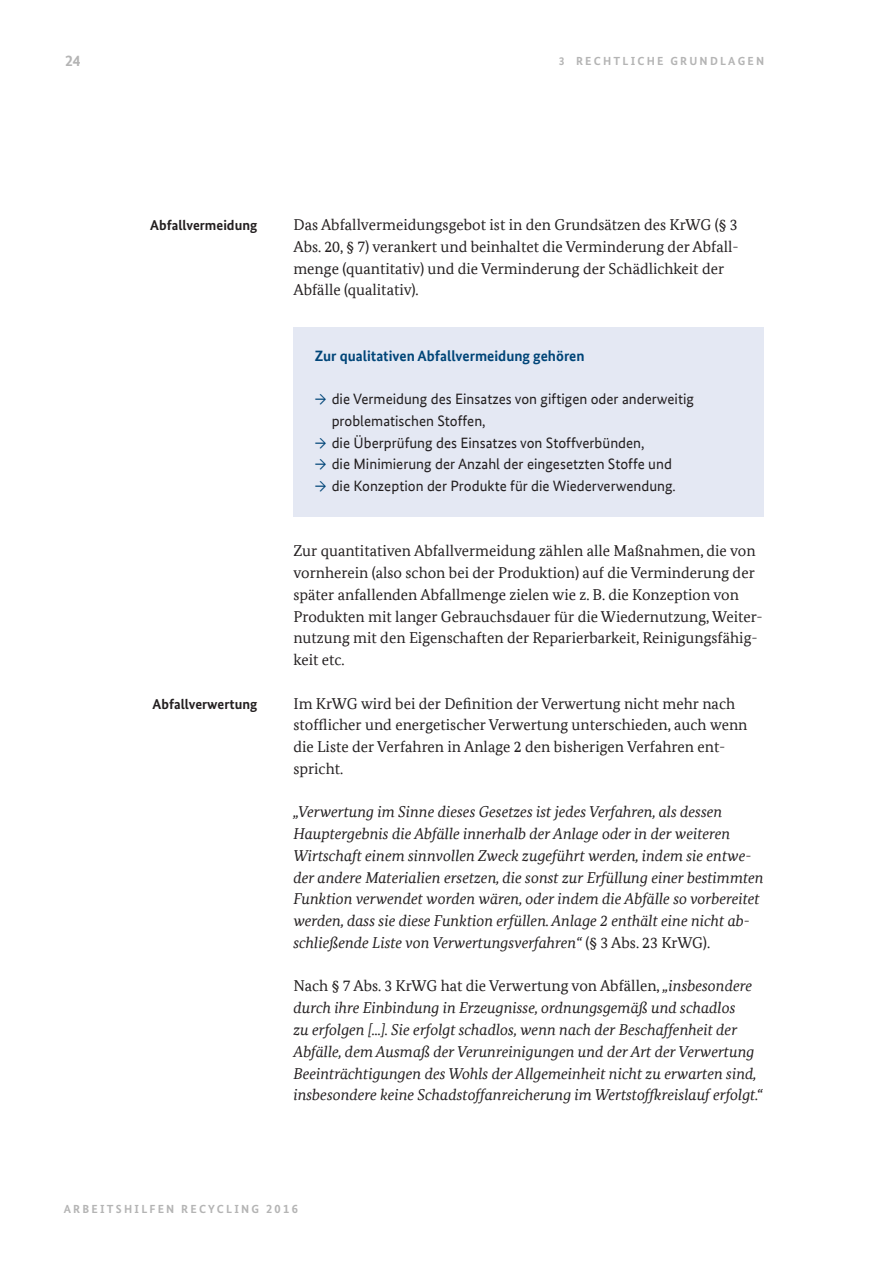
<style>
.page{position:relative;width:893px;height:1263px;background:#fff}
.page>*{position:absolute;margin:0;border:0;box-sizing:border-box;transform-origin:0 0}
.Artikel{font:italic 15.75px/21.8px "Bundes Serif Office";color:#231f20}
.Artikel-2{font:15.75px/21.8px "Bundes Serif Office";color:#231f20}
.t1{font:700 15.75px "Bundes Sans";color:#b4b4b4}
.t2{font:15px/21.8px "Bundes Sans Office";color:#231f20}
.Text_in_Infobox{font:700 15px "Bundes Sans Office";color:#004578}
.Mariginalie{font:700 14.25px "Bundes Sans";color:#231f20}
.t3{font:700 11.7px "Bundes Sans";letter-spacing:.19em;color:#b4b4b4}
.s1{color:#004578}
.s2{font-style:normal}
.s3{font-size:12.45px}
</style>
<div class="page">
<div style="left:293px;top:327px;width:471px;height:190px;background:#e4e8f3"></div>
<p class="t1" style="left:65px;top:51px;width:17px">24</p>
<p class="t3" style="left:559px;top:53px;width:207px">3 RECHTLICHE GRUNDLAGEN</p>
<p class="Mariginalie" style="left:150px;top:216px;width:108px">Abfallvermeidung</p>
<p class="Mariginalie" style="left:153px;top:695px;width:106px">Abfallverwertung</p>
<p class="Artikel-2" style="left:293px;top:214px;width:447px">Das Abfallvermeidungsgebot ist in den Grundsätzen des KrWG (§ 3<br>Abs. 20, § 7) verankert und beinhaltet die Verminderung der Abfall&shy;menge (quantitativ) und die Verminderung der Schädlichkeit der Abfälle (qualitativ).</p>
<p class="Text_in_Infobox" style="left:315px;top:347px;width:271px">Zur qualitativen Abfallvermeidung gehören</p>
<p class="t2" style="left:332px;top:388px;width:364px;text-indent:-17px"><span class="s1">→</span> die Vermeidung des Einsatzes von giftigen oder anderweitig problematischen Stoffen,</p>
<p class="t2" style="left:315px;top:432px;width:331px"><span class="s1">→</span> die Überprüfung des Einsatzes von Stoffverbünden,</p>
<p class="t2" style="left:315px;top:453px;width:359px"><span class="s1">→</span> die Minimierung der Anzahl der eingesetzten Stoffe und</p>
<p class="t2" style="left:315px;top:475px;width:363px"><span class="s1">→</span> die Konzeption der Produkte für die Wiederverwendung.</p>
<p class="Artikel-2" style="left:293px;top:540px;width:471px">Zur quantitativen Abfallvermeidung zählen alle Maßnahmen, die von vornherein (also schon bei der Produktion) auf die Verminderung der später anfallenden Abfallmenge zielen wie z. B. die Konzeption von Produkten mit langer Gebrauchsdauer für die Wiedernutzung, Weiter&shy;nutzung mit den Eigenschaften der Reparierbarkeit, Reinigungsfähig&shy;keit etc.</p>
<p class="Artikel-2" style="left:293px;top:692px;width:456px">Im KrWG wird bei der Definition der Verwertung nicht mehr nach stofflicher und energetischer Verwertung unterschieden, auch wenn die Liste der Verfahren in Anlage 2 den bisherigen Verfahren ent&shy;spricht.</p>
<p class="Artikel" style="left:293px;top:801px;width:472px">„Verwertung im Sinne dieses Gesetzes ist jedes Verfahren, als dessen Hauptergebnis die Abfälle innerhalb der Anlage oder in der weiteren Wirtschaft einem sinnvollen Zweck zugeführt werden, indem sie entwe&shy;der andere Materialien ersetzen, die sonst zur Erfüllung einer bestimmten Funktion verwendet worden wären, oder indem die Abfälle so vorbereitet werden, dass sie diese Funktion erfüllen. Anlage 2 enthält eine nicht ab&shy;schließende Liste von Verwertungsverfahren“ <span class="s2">(§ 3 Abs. 23 KrWG).</span></p>
<p class="Artikel" style="left:293px;top:975px;width:471px"><span class="s2">Nach § 7 Abs. 3 KrWG hat die Verwertung von Abfällen,</span> „insbesondere durch ihre Einbindung in Erzeugnisse, ordnungsgemäß und schadlos<br>zu erfolgen [...]. Sie erfolgt schadlos, wenn nach der Beschaffenheit der Abfälle, dem Ausmaß der Verunreinigungen und der Art der Verwertung Beeinträchtigungen des Wohls der Allgemeinheit nicht zu erwarten sind, insbesondere keine Schadstoffanreicherung im Wertstoffkreislauf erfolgt.“</p>
<p class="t3" style="left:64px;top:1202px;width:236px">ARBEITSHILFEN RECYCLING <span class="s3">2016</span></p>
</div>
